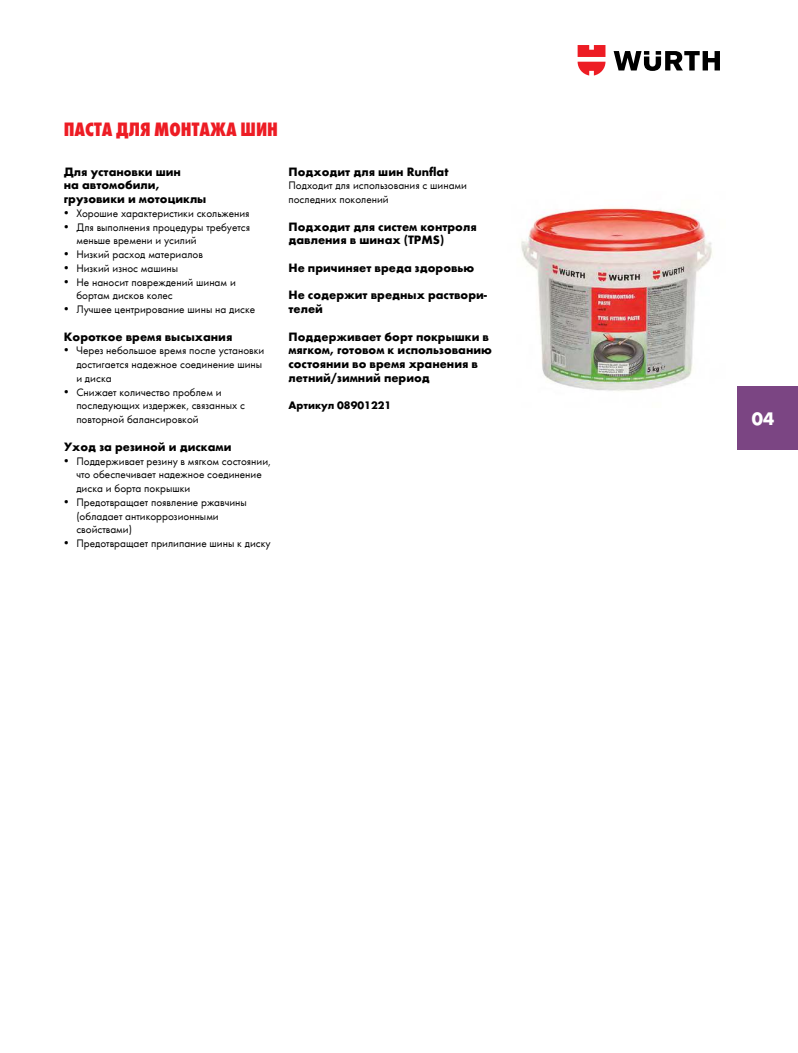
<style>
.page{position:relative;width:798px;height:1053px;background:#fff}
.page>*{position:absolute;margin:0;border:0;box-sizing:border-box;transform-origin:0 0}
.t1{font:20px "Wuerth Extra Bold Cond Caps";color:#ed1c24}
.t2{font:700 18.75px "Wuerth";color:#fff}
.t3{font:700 12.5px/13.8px "Wuerth";color:#000}
.t4{font:11.25px/13.8px "Wuerth";color:#000}
.t5{font:700 11.25px "Wuerth";color:#000}
</style>
<div class="page">
<img style="left:521px;top:207px;width:191px;height:184px">
<svg style="left:613px;top:51px;width:106px;height:20px"></svg>
<svg style="left:577px;top:45px;width:28px;height:30px"></svg>
<div style="left:737px;top:386px;width:60px;height:64px;background:#7b4583"></div>
<h1 class="t1" style="left:64px;top:116px;width:216px">Паста для монтажа шин</h1>
<p class="t3" style="left:64px;top:163px;width:144px">Для установки шин<br>на автомобили, грузовики и мотоциклы</p>
<p class="t4" style="left:64px;top:206px;width:187px">• Хорошие характеристики скольжения</p>
<p class="t4" style="left:76px;top:219px;width:175px;text-indent:-12px">• Для выполнения процедуры требуется меньше времени и усилий</p>
<p class="t4" style="left:64px;top:247px;width:140px">• Низкий расход материалов</p>
<p class="t4" style="left:64px;top:261px;width:116px">• Низкий износ машины</p>
<p class="t4" style="left:76px;top:274px;width:161px;text-indent:-12px">• Не наносит повреждений шинам и бортам дисков колес</p>
<p class="t4" style="left:64px;top:302px;width:193px">• Лучшее центрирование шины на диске</p>
<p class="t3" style="left:64px;top:328px;width:170px">Короткое время высыхания</p>
<p class="t4" style="left:76px;top:343px;width:189px;text-indent:-12px">• Через небольшое время после установки достигается надежное соединение шины и диска</p>
<p class="t4" style="left:76px;top:384px;width:170px;text-indent:-12px">• Снижает количество проблем и последующих издержек, связанных с повторной балансировкой</p>
<p class="t3" style="left:64px;top:438px;width:169px">Уход за резиной и дисками</p>
<p class="t4" style="left:76px;top:453px;width:196px;text-indent:-12px">• Поддерживает резину в мягком состоянии, что обеспечивает надежное соединение диска и борта покрышки</p>
<p class="t4" style="left:76px;top:494px;width:172px;text-indent:-12px">• Предотвращает появление ржавчины (обладает антикоррозионными свойствами)</p>
<p class="t4" style="left:64px;top:536px;width:208px">• Предотвращает прилипание шины к диску</p>
<p class="t3" style="left:288px;top:163px;width:161px">Подходит для шин Runflat</p>
<p class="t4" style="left:288px;top:178px;width:180px">Подходит для использования с шинами последних поколений</p>
<p class="t3" style="left:288px;top:218px;width:190px">Подходит для систем контроля давления в шинах (TPMS)</p>
<p class="t3" style="left:288px;top:260px;width:187px">Не причиняет вреда здоровью</p>
<p class="t3" style="left:288px;top:287px;width:200px">Не содержит вредных раствори&shy;телей</p>
<p class="t3" style="left:288px;top:328px;width:205px">Поддерживает борт покрышки в мягком, готовом к использованию состоянии во время хранения в летний/зимний период</p>
<p class="t5" style="left:288px;top:397px;width:104px">Артикул 08901221</p>
<h2 class="t2" style="left:751px;top:408px;width:24px">04</h2>
</div>
